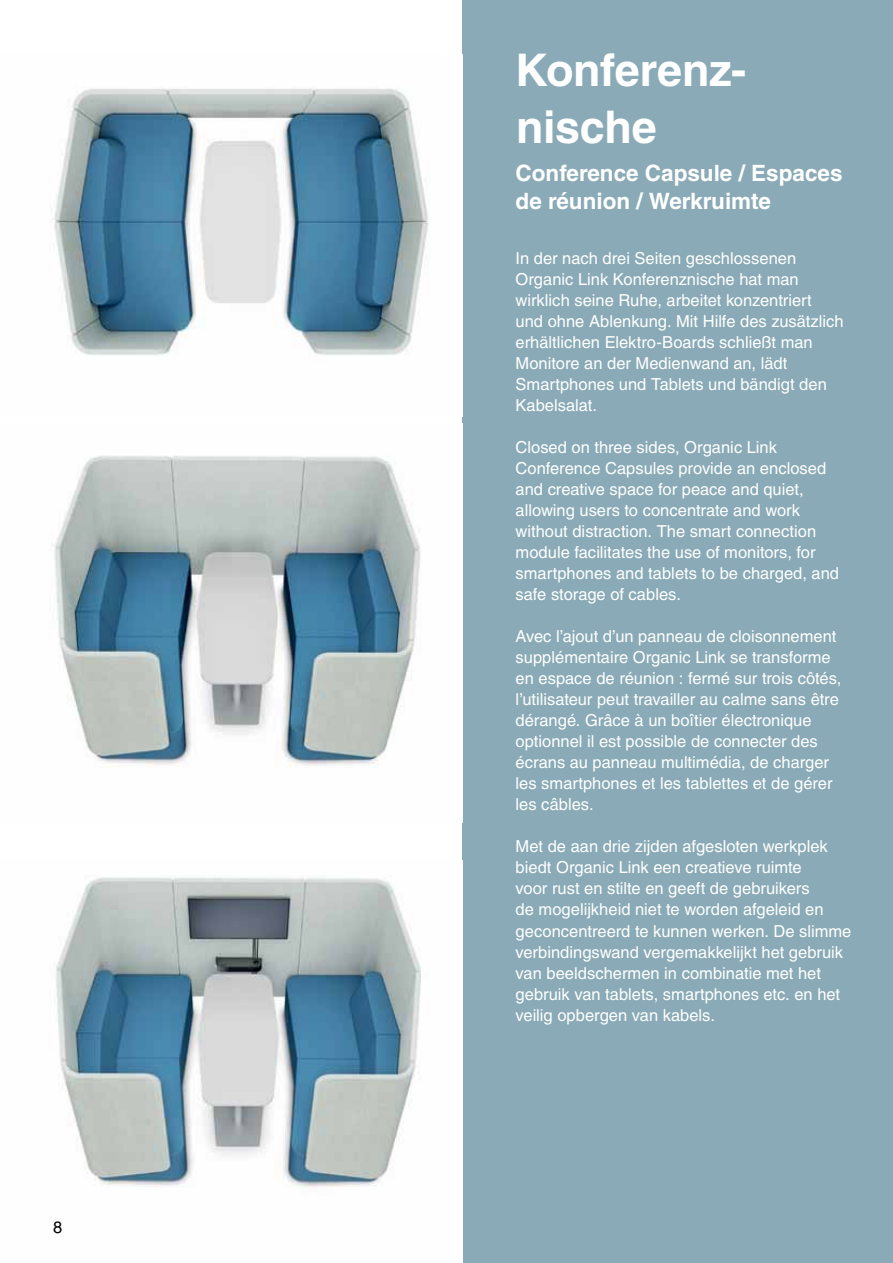
<style>
.page{position:relative;width:893px;height:1263px;background:#fff}
.page>*{position:absolute;margin:0;border:0;box-sizing:border-box;transform-origin:0 0}
.t1{font:700 45px/57px "Helvetica LT Std";letter-spacing:-.01em;color:#fff}
.t2{font:700 22.5px/28.5px "Helvetica LT Std";color:#fff}
.t3{font:16.5px/21px "Helvetica LT Std";color:#fff}
.t4{font:16.5px "Helvetica LT Std";color:#000}
</style>
<div class="page">
<div style="left:462px;top:0;width:431px;height:1263px;background:#89aab6"></div>
<img style="left:54px;top:88px;width:375px;height:267px">
<img style="left:56px;top:875px;width:365px;height:312px">
<img style="left:52px;top:455px;width:369px;height:313px">
<p class="t4" style="left:53px;top:1218px;width:11px">8</p>
<h1 class="t1" style="left:515px;top:41px;width:232px">Konferenz&shy;nische</h1>
<h2 class="t2" style="left:516px;top:158px;width:328px">Conference Capsule / Espaces de réunion / Werkruimte</h2>
<p class="t3" style="left:516px;top:248px;width:330px">In der nach drei Seiten geschlossenen Organic Link Konferenznische hat man wirklich seine Ruhe, arbeitet konzentriert<br>und ohne Ablenkung. Mit Hilfe des zusätzlich erhältlichen Elektro-Boards schließt man Monitore an der Medienwand an, lädt Smartphones und Tablets und bändigt den Kabelsalat.</p>
<p class="t3" style="left:516px;top:437px;width:325px">Closed on three sides, Organic Link Conference Capsules provide an enclosed and creative space for peace and quiet, allowing users to concentrate and work without distraction. The smart connection module facilitates the use of monitors, for smartphones and tablets to be charged, and safe storage of cables.</p>
<p class="t3" style="left:516px;top:626px;width:327px">Avec l’ajout d’un panneau de cloisonnement supplémentaire Organic Link se transforme en espace de réunion : fermé sur trois côtés, l’utilisateur peut travailler au calme sans être dérangé. Grâce à un boîtier électronique optionnel il est possible de connecter des écrans au panneau multimédia, de charger les smartphones et les tablettes et de gérer les câbles.</p>
<p class="t3" style="left:516px;top:836px;width:337px">Met de aan drie zijden afgesloten werkplek biedt Organic Link een creatieve ruimte<br>voor rust en stilte en geeft de gebruikers<br>de mogelijkheid niet te worden afgeleid en geconcentreerd te kunnen werken. De slimme verbindingswand vergemakkelijkt het gebruik van beeldschermen in combinatie met het gebruik van tablets, smartphones etc. en het veilig opbergen van kabels.</p>
</div>
